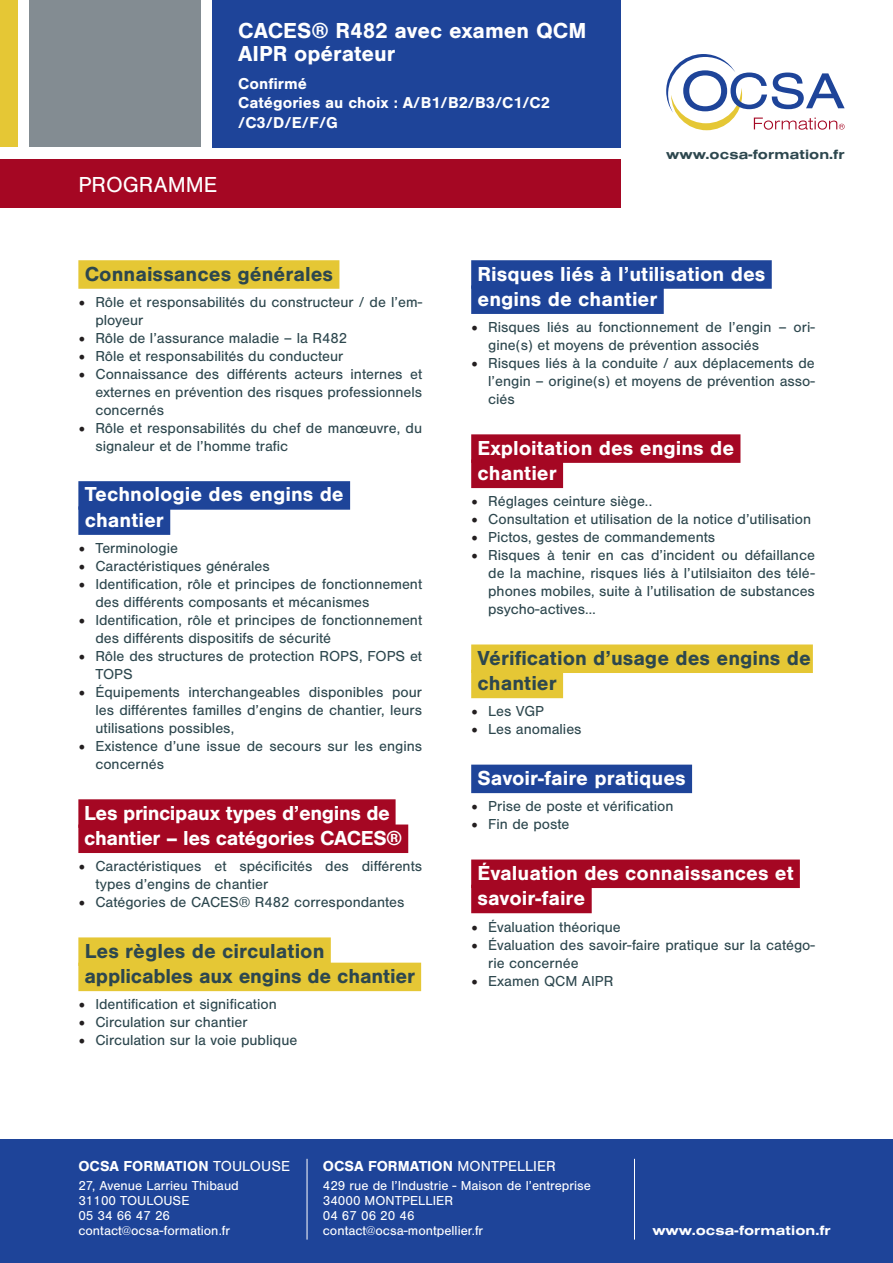
<style>
.page{position:relative;width:893px;height:1263px;background:#fff}
.page>*{position:absolute;margin:0;border:0;box-sizing:border-box;transform-origin:0 0}
.t1{font:700 22.5px/22.5px "Nimbus San";color:#fff}
.t2{font:22.5px "Nimbus San";color:#fff}
.t3{font:700 21px/25.2px "Nimbus San";color:#fff}
.t4{font:700 21px/25.2px "Nimbus San";color:#2d474e}
.t5{font:700 21px/25.2px "Nimbus San";letter-spacing:-.02em;color:#fff}
.t6{font:700 16.35px/19.5px "Nimbus San";color:#fff}
.t7{font:15px/18px "Nimbus San";color:#2d474e}
.t8{font:700 15px "Nimbus San";color:#fff}
.t9{font:700 13.95px "Nimbus San Ext";color:#2d474e}
.t10{font:700 13.95px "Nimbus San Ext";color:#fff}
.t11{font:13.5px/15px "Nimbus San";color:#fff}
.s1{font-family:"Minion Pro";font-size:18px;color:#231f20}
.s2{font-weight:400}
</style>
<div class="page">
<div style="left:0;top:0;width:18px;height:147px;background:#e5c735"></div>
<div style="left:212px;top:0;width:408px;height:147px;background:#1e4499"></div>
<div style="left:0;top:159px;width:620px;height:49px;background:#a50723"></div>
<svg style="left:666px;top:54px;width:179px;height:76px"></svg>
<div style="left:0;top:1140px;width:893px;height:123px;background:#1e4499"></div>
<hr style="left:307px;top:1159px;width:1px;height:80px;background:#fff">
<hr style="left:634px;top:1159px;width:1px;height:80px;background:#fff">
<div style="left:29px;top:0;width:172px;height:147px;background:#838c92"></div>
<div style="left:78px;top:260px;width:261px;height:29px;background:#e5c735"></div>
<div style="left:78px;top:481px;width:272px;height:29px;background:#1e4499"></div>
<div style="left:78px;top:506px;width:92px;height:29px;background:#1e4499"></div>
<div style="left:78px;top:799px;width:318px;height:29px;background:#a50723"></div>
<div style="left:78px;top:824px;width:330px;height:29px;background:#a50723"></div>
<div style="left:78px;top:937px;width:253px;height:29px;background:#e5c735"></div>
<div style="left:78px;top:963px;width:343px;height:28px;background:#e5c735"></div>
<div style="left:471px;top:260px;width:301px;height:29px;background:#1e4499"></div>
<div style="left:471px;top:285px;width:193px;height:29px;background:#1e4499"></div>
<div style="left:471px;top:434px;width:269px;height:29px;background:#a50723"></div>
<div style="left:471px;top:460px;width:92px;height:28px;background:#a50723"></div>
<div style="left:471px;top:644px;width:342px;height:29px;background:#e5c735"></div>
<div style="left:471px;top:670px;width:92px;height:28px;background:#e5c735"></div>
<div style="left:471px;top:765px;width:221px;height:28px;background:#1e4499"></div>
<div style="left:471px;top:859px;width:329px;height:29px;background:#a50723"></div>
<div style="left:471px;top:885px;width:121px;height:28px;background:#a50723"></div>
<h1 class="t2" style="left:78px;top:172px;width:140px">PROGRAMME</h1>
<p class="t1" style="left:238px;top:20px;width:350px">CACES® R482 avec examen QCM<br>AIPR opérateur</p>
<p class="t6" style="left:238px;top:74px;width:70px">Confirmé</p>
<p class="t6" style="left:238px;top:93px;width:313px">Catégories au choix : A/B1/B2/B3/C1/C2 /C3/D/E/F/G</p>
<p class="t9" style="left:666px;top:144px;width:180px">www.ocsa-formation.fr</p>
<p class="t4" style="left:85px;top:261px;width:250px">Connaissances générales</p>
<p class="t7" style="left:95px;top:293px;width:328px;text-indent:-17px"><span class="s1">•</span> Rôle et responsabilités du constructeur / de l’em&shy;ployeur</p>
<p class="t7" style="left:78px;top:329px;width:270px"><span class="s1">•</span> Rôle de l’assurance maladie – la R482</p>
<p class="t7" style="left:78px;top:347px;width:266px"><span class="s1">•</span> Rôle et responsabilités du conducteur</p>
<p class="t7" style="left:95px;top:365px;width:328px;text-align:justify;text-indent:-17px"><span class="s1">•</span> Connaissance des différents acteurs internes et externes en prévention des risques professionnels concernés</p>
<p class="t7" style="left:95px;top:419px;width:328px;text-indent:-17px"><span class="s1">•</span> Rôle et responsabilités du chef de manœuvre, du signaleur et de l’homme trafic</p>
<p class="t3" style="left:85px;top:482px;width:261px">Technologie des engins de chantier</p>
<p class="t7" style="left:78px;top:539px;width:101px"><span class="s1">•</span> Terminologie</p>
<p class="t7" style="left:78px;top:557px;width:193px"><span class="s1">•</span> Caractéristiques générales</p>
<p class="t7" style="left:95px;top:575px;width:328px;text-indent:-17px"><span class="s1">•</span> Identification, rôle et principes de fonctionnement des différents composants et mécanismes</p>
<p class="t7" style="left:95px;top:611px;width:328px;text-indent:-17px"><span class="s1">•</span> Identification, rôle et principes de fonctionnement des différents dispositifs de sécurité</p>
<p class="t7" style="left:95px;top:647px;width:328px;text-indent:-17px"><span class="s1">•</span> Rôle des structures de protection ROPS, FOPS et<br>TOPS</p>
<p class="t7" style="left:95px;top:683px;width:328px;text-align:justify;text-indent:-17px"><span class="s1">•</span> Équipements interchangeables disponibles pour les différentes familles d’engins de chantier, leurs utilisations possibles,</p>
<p class="t7" style="left:95px;top:737px;width:328px;text-indent:-17px"><span class="s1">•</span> Existence d’une issue de secours sur les engins concernés</p>
<p class="t5" style="left:84px;top:800px;width:320px">Les principaux types d’engins de chantier – les catégories CACES®</p>
<p class="t7" style="left:95px;top:857px;width:328px;text-indent:-17px"><span class="s1">•</span> Caractéristiques et spécificités des différents types d’engins de chantier</p>
<p class="t7" style="left:78px;top:893px;width:327px"><span class="s1">•</span> Catégories de CACES® R482 correspondantes</p>
<p class="t4" style="left:84px;top:938px;width:332px">Les règles de circulation applicables aux engins de chantier</p>
<p class="t7" style="left:78px;top:996px;width:200px"><span class="s1">•</span> Identification et signification</p>
<p class="t7" style="left:78px;top:1014px;width:171px"><span class="s1">•</span> Circulation sur chantier</p>
<p class="t7" style="left:78px;top:1032px;width:220px"><span class="s1">•</span> Circulation sur la voie publique</p>
<p class="t3" style="left:477px;top:261px;width:289px">Risques liés à l’utilisation des engins de chantier</p>
<p class="t7" style="left:488px;top:318px;width:328px;text-indent:-17px"><span class="s1">•</span> Risques liés au fonctionnement de l’engin – ori&shy;gine(s) et moyens de prévention associés</p>
<p class="t7" style="left:488px;top:354px;width:328px;text-align:justify;text-indent:-17px"><span class="s1">•</span> Risques liés à la conduite / aux déplacements de l’engin – origine(s) et moyens de prévention asso&shy;ciés</p>
<p class="t3" style="left:477px;top:435px;width:258px">Exploitation des engins de chantier</p>
<p class="t7" style="left:471px;top:493px;width:183px"><span class="s1">•</span> Réglages ceinture siège..</p>
<p class="t7" style="left:471px;top:511px;width:341px"><span class="s1">•</span> Consultation et utilisation de la notice d’utilisation</p>
<p class="t7" style="left:471px;top:529px;width:245px"><span class="s1">•</span> Pictos, gestes de commandements</p>
<p class="t7" style="left:488px;top:547px;width:328px;text-align:justify;text-indent:-17px"><span class="s1">•</span> Risques à tenir en cas d’incident ou défaillance de la machine, risques liés à l’utilsiaiton des télé&shy;phones mobiles, suite à l’utilisation de substances psycho-actives…</p>
<p class="t4" style="left:477px;top:645px;width:335px">Vérification d’usage des engins de</p>
<p class="t4" style="left:477px;top:671px;width:81px">chantier</p>
<p class="t7" style="left:471px;top:703px;width:74px"><span class="s1">•</span> Les VGP</p>
<p class="t7" style="left:471px;top:721px;width:112px"><span class="s1">•</span> Les anomalies</p>
<p class="t3" style="left:477px;top:765px;width:210px">Savoir-faire pratiques</p>
<p class="t7" style="left:471px;top:798px;width:204px"><span class="s1">•</span> Prise de poste et vérification</p>
<p class="t7" style="left:471px;top:816px;width:100px"><span class="s1">•</span> Fin de poste</p>
<p class="t3" style="left:477px;top:860px;width:318px">Évaluation des connaissances et savoir-faire</p>
<p class="t7" style="left:471px;top:918px;width:151px"><span class="s1">•</span> Évaluation théorique</p>
<p class="t7" style="left:488px;top:936px;width:328px;text-indent:-17px"><span class="s1">•</span> Évaluation des savoir-faire pratique sur la catégo&shy;rie concernée</p>
<p class="t7" style="left:471px;top:972px;width:144px"><span class="s1">•</span> Examen QCM AIPR</p>
<p class="t8" style="left:78px;top:1157px;width:213px">OCSA FORMATION <span class="s2">TOULOUSE</span></p>
<p class="t11" style="left:78px;top:1178px;width:162px">27, Avenue Larrieu Thibaud<br>31100 TOULOUSE<br>05 34 66 47 26 contact@ocsa-formation.fr</p>
<p class="t8" style="left:323px;top:1157px;width:234px">OCSA FORMATION <span class="s2">MONTPELLIER</span></p>
<p class="t11" style="left:323px;top:1178px;width:270px">429 rue de l’Industrie - Maison de l’entreprise<br>34000 MONTPELLIER<br>04 67 06 20 46<br>contact@ocsa-montpellier.fr</p>
<p class="t10" style="left:652px;top:1221px;width:180px">www.ocsa-formation.fr</p>
</div>
